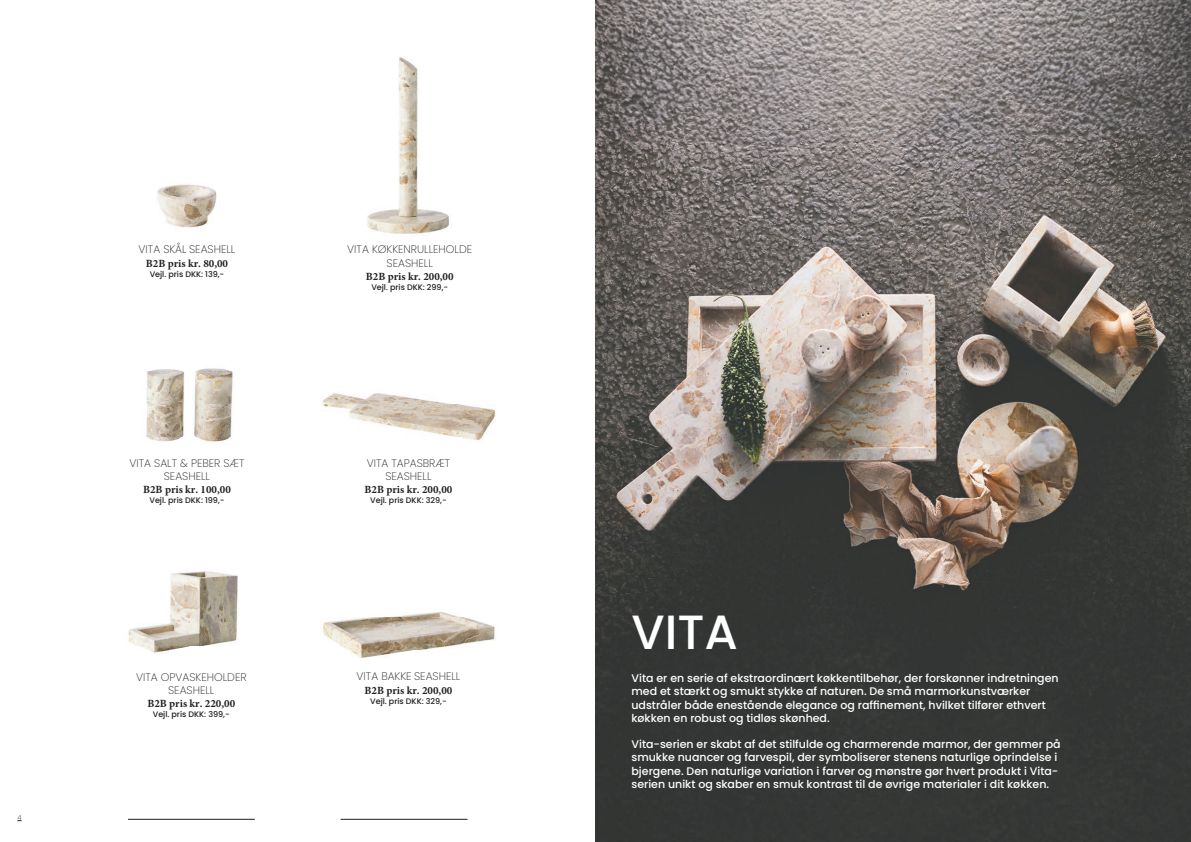
<style>
.page{position:relative;width:1191px;height:842px;background:#fff}
.page>*{position:absolute;margin:0;border:0;box-sizing:border-box;transform-origin:0 0}
.t1{font:500 48px "Poppins";color:#fff}
.t2{font:500 11px/13.2px "Poppins";color:#fff}
.t3{font:200 11px/13.2px "Poppins";color:#231f20;text-align:center}
.t4{font:700 11px "Minion Pro";color:#231f20}
.t5{font:500 8px "Poppins";color:#231f20}
.t6{font:200 7px "Poppins";color:#231f20}
</style>
<div class="page">
<img style="left:157px;top:184px;width:60px;height:44px">
<img style="left:322px;top:393px;width:139px;height:44px">
<img style="left:461px;top:404px;width:35px;height:37px">
<img style="left:367px;top:57px;width:83px;height:177px">
<img style="left:128px;top:571px;width:110px;height:76px">
<img style="left:143px;top:647px;width:43px;height:7px">
<img style="left:146px;top:368px;width:88px;height:74px">
<img style="left:320px;top:612px;width:175px;height:46px">
<img style="left:595px;top:0;width:596px;height:842px">
<hr style="left:128px;top:819px;width:127px;height:1px;background:#231f20">
<hr style="left:341px;top:819px;width:126px;height:1px;background:#231f20">
<p class="t6" style="left:17px;top:814px;width:6px">4</p>
<p class="t3" style="left:139px;top:243px;width:98px">VITA SKÅL SEASHELL</p>
<p class="t4" style="left:146px;top:255px;width:84px">B2B pris kr. 80,00</p>
<p class="t5" style="left:150px;top:269px;width:76px">Vejl. pris DKK: 139,-</p>
<p class="t3" style="left:129px;top:456px;width:117px">VITA SALT &amp; PEBER SÆT<br>SEASHELL</p>
<p class="t4" style="left:143px;top:482px;width:89px">B2B pris kr. 100,00</p>
<p class="t5" style="left:149px;top:496px;width:76px">Vejl. pris DKK: 199,-</p>
<p class="t3" style="left:136px;top:670px;width:112px">VITA OPVASKEHOLDER<br>SEASHELL</p>
<p class="t4" style="left:147px;top:696px;width:89px">B2B pris kr. 220,00</p>
<p class="t5" style="left:153px;top:710px;width:78px">Vejl. pris DKK: 399,-</p>
<p class="t3" style="left:347px;top:243px;width:127px">VITA KØKKENRULLEHOLDE<br>SEASHELL</p>
<p class="t4" style="left:366px;top:269px;width:89px">B2B pris kr. 200,00</p>
<p class="t5" style="left:371px;top:282px;width:78px">Vejl. pris DKK: 299,-</p>
<p class="t3" style="left:367px;top:456px;width:85px">VITA TAPASBRÆT<br>SEASHELL</p>
<p class="t4" style="left:364px;top:482px;width:89px">B2B pris kr. 200,00</p>
<p class="t5" style="left:370px;top:496px;width:78px">Vejl. pris DKK: 329,-</p>
<p class="t3" style="left:356px;top:670px;width:105px">VITA BAKKE SEASHELL</p>
<p class="t4" style="left:364px;top:682px;width:89px">B2B pris kr. 200,00</p>
<p class="t5" style="left:370px;top:696px;width:78px">Vejl. pris DKK: 329,-</p>
<h1 class="t1" style="left:631px;top:604px;width:108px">VITA</h1>
<p class="t2" style="left:631px;top:672px;width:429px">Vita er en serie af ekstraordinært køkkentilbehør, der forskønner indretningen med et stærkt og smukt stykke af naturen. De små marmorkunstværker udstråler både enestående elegance og raffinement, hvilket tilfører ethvert køkken en robust og tidløs skønhed.</p>
<p class="t2" style="left:631px;top:738px;width:431px">Vita-serien er skabt af det stilfulde og charmerende marmor, der gemmer på smukke nuancer og farvespil, der symboliserer stenens naturlige oprindelse i bjergene. Den naturlige variation i farver og mønstre gør hvert produkt i Vita&shy;serien unikt og skaber en smuk kontrast til de øvrige materialer i dit køkken.</p>
</div>
